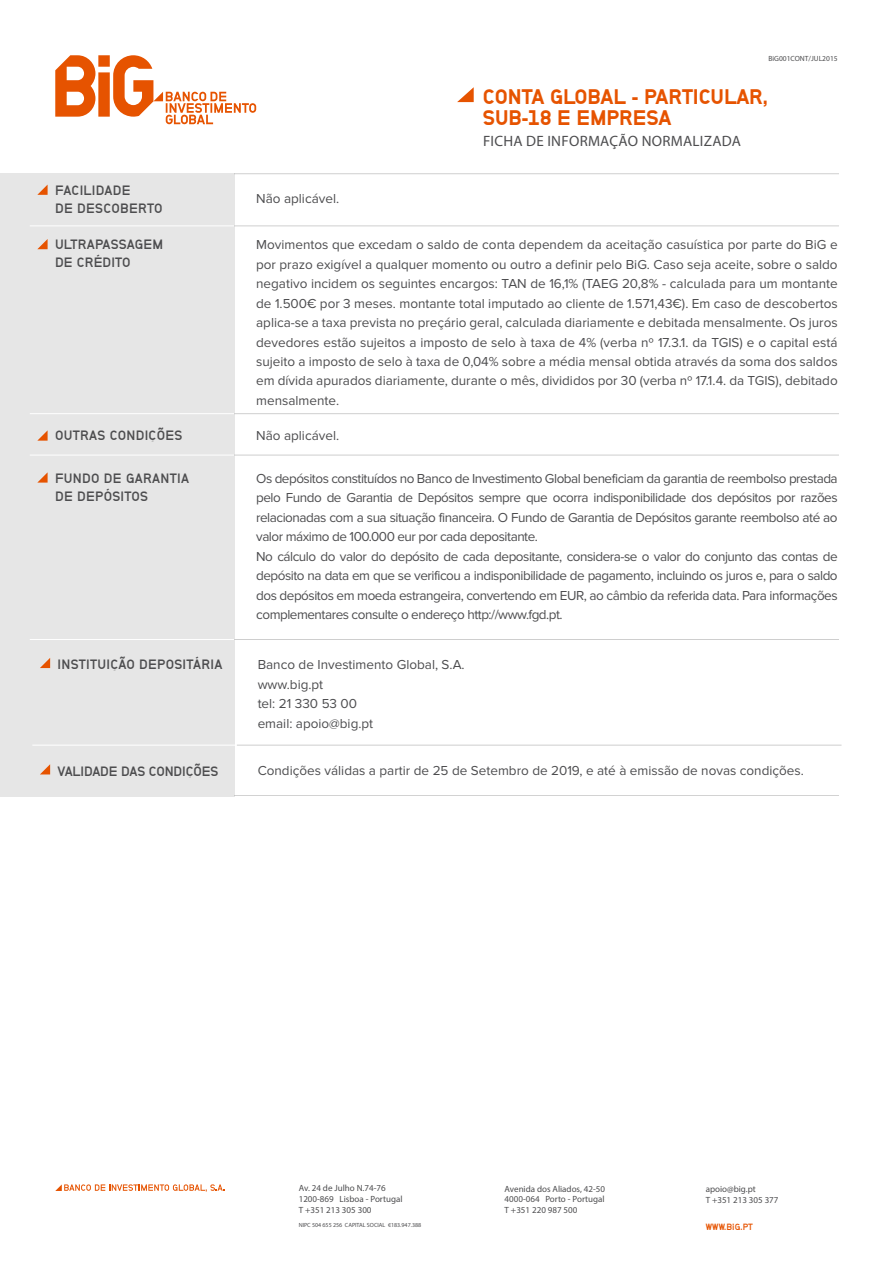
<style>
.page{position:relative;width:893px;height:1263px;background:#fff}
.page>*{position:absolute;margin:0;border:0;box-sizing:border-box;transform-origin:0 0}
.t1{font:900 21px/21px "NB Grotesk";letter-spacing:-.005em;color:#e65300}
.t2{font:15px "Myriad Pro";letter-spacing:.02em;color:#4d4d4f}
.t3{font:13.5px/19.5px "Proxima Nova";letter-spacing:-.035em;color:#4d4d4f}
.t4{font:13.5px/19.5px "Proxima Nova";color:#4d4d4f}
.t5{font:700 13.5px/18px "NB Grotesk";letter-spacing:.02em;color:#4d4d4f}
.t6{font:700 13.5px "NB Grotesk";letter-spacing:-.01em;color:#4d4d4f}
.t7{font:9px/10.8px "Myriad Pro";color:#4d4d4f}
.t8{font:700 9px "NB Grotesk";letter-spacing:.015em;color:#e65300}
.t9{font:7.5px "Myriad Pro";color:#4d4d4f}
.t10{font:6px "Myriad Pro";color:#4d4d4f}
</style>
<div class="page">
<svg style="left:55px;top:55px;width:201px;height:69px"></svg>
<div style="left:0;top:173px;width:235px;height:623px;background:#e6e6e6"></div>
<svg style="left:37px;top:185px;width:11px;height:10px"></svg>
<svg style="left:37px;top:239px;width:11px;height:10px"></svg>
<svg style="left:37px;top:430px;width:11px;height:11px"></svg>
<svg style="left:37px;top:472px;width:11px;height:11px"></svg>
<hr style="left:234px;top:226px;width:605px;height:1px;background:#000">
<hr style="left:234px;top:413px;width:605px;height:1px;background:#000">
<hr style="left:234px;top:455px;width:605px;height:1px;background:#000">
<hr style="left:234px;top:639px;width:605px;height:1px;background:#000">
<hr style="left:234px;top:173px;width:605px;height:1px;background:#000">
<hr style="left:234px;top:795px;width:605px;height:1px;background:#000">
<hr style="left:30px;top:226px;width:204px;height:1px;background:#fff">
<hr style="left:30px;top:413px;width:204px;height:1px;background:#fff">
<hr style="left:30px;top:455px;width:204px;height:1px;background:#fff">
<hr style="left:30px;top:639px;width:204px;height:1px;background:#fff">
<svg style="left:40px;top:658px;width:10px;height:10px"></svg>
<svg style="left:40px;top:764px;width:10px;height:10px"></svg>
<hr style="left:237px;top:745px;width:605px;height:1px;background:#000">
<hr style="left:32px;top:745px;width:205px;height:1px;background:#fff">
<svg style="left:55px;top:1184px;width:169px;height:8px"></svg>
<svg style="left:457px;top:87px;width:17px;height:15px"></svg>
<p class="t9" style="left:768px;top:54px;width:71px">BiG001CONT/JUL2015</p>
<h1 class="t1" style="left:483px;top:85px;width:287px">CONTA GLOBAL - PARTICULAR,<br>SUB-18 E EMPRESA</h1>
<p class="t2" style="left:483px;top:131px;width:260px">FICHA DE INFORMAÇÃO NORMALIZADA</p>
<p class="t5" style="left:55px;top:181px;width:109px">FACILIDADE<br>DE DESCOBERTO</p>
<p class="t5" style="left:55px;top:235px;width:109px">ULTRAPASSAGEM<br>DE CRÉDITO</p>
<p class="t4" style="left:256px;top:189px;width:84px">Não aplicável.</p>
<p class="t3" style="left:256px;top:235px;width:583px;text-align:justify">Movimentos que excedam o saldo de conta dependem da aceitação casuística por parte do BiG e por prazo exigível a qualquer momento ou outro a definir pelo BiG. Caso seja aceite, sobre o saldo negativo incidem os seguintes encargos: TAN de 16,1% (TAEG 20,8% - calculada para um montante de 1.500€ por 3 meses. montante total imputado ao cliente de 1.571,43€). Em caso de descobertos aplica-se a taxa prevista no preçário geral, calculada diariamente e debitada mensalmente. Os juros devedores estão sujeitos a imposto de selo à taxa de 4% (verba nº 17.3.1. da TGIS) e o capital está sujeito a imposto de selo à taxa de 0,04% sobre a média mensal obtida através da soma dos saldos em dívida apurados diariamente, durante o mês, divididos por 30 (verba nº 17.1.4. da TGIS), debitado mensalmente.</p>
<p class="t4" style="left:256px;top:426px;width:84px">Não aplicável.</p>
<p class="t5" style="left:55px;top:426px;width:129px">OUTRAS CONDIÇÕES</p>
<p class="t5" style="left:55px;top:469px;width:136px">FUNDO DE GARANTIA<br>DE DEPÓSITOS</p>
<p class="t3" style="left:256px;top:469px;width:583px">Os depósitos constituídos no Banco de Investimento Global beneficiam da garantia de reembolso prestada pelo Fundo de Garantia de Depósitos sempre que ocorra indisponibilidade dos depósitos por razões relacionadas com a sua situação financeira. O Fundo de Garantia de Depósitos garante reembolso até ao valor máximo de 100.000 eur por cada depositante.<br>No cálculo do valor do depósito de cada depositante, considera-se o valor do conjunto das contas de depósito na data em que se verificou a indisponibilidade de pagamento, incluindo os juros e, para o saldo dos depósitos em moeda estrangeira, convertendo em EUR, ao câmbio da referida data. Para informações complementares consulte o endereço http://www.fgd.pt.</p>
<p class="t5" style="left:58px;top:655px;width:166px">INSTITUIÇÃO DEPOSITÁRIA</p>
<p class="t6" style="left:58px;top:763px;width:162px">VALIDADE DAS CONDIÇÕES</p>
<p class="t4" style="left:258px;top:655px;width:208px">Banco de Investimento Global, S.A. www.big.pt<br>tel: 21 330 53 00<br>email: apoio@big.pt</p>
<p class="t4" style="left:258px;top:761px;width:548px">Condições válidas a partir de 25 de Setembro de 2019, e até à emissão de novas condições.</p>
<p class="t7" style="left:299px;top:1183px;width:105px">Av. 24 de Julho N.74-76<br>1200-869 Lisboa - Portugal<br>T +351 213 305 300</p>
<p class="t10" style="left:299px;top:1221px;width:124px">NIPC 504 655 256 CAPITAL SOCIAL €183.947.388</p>
<p class="t7" style="left:505px;top:1183px;width:102px;text-align:justify">Avenida dos Aliados, 42-50<br>4000-064 Porto - Portugal T +351 220 987 500</p>
<p class="t7" style="left:706px;top:1183px;width:74px">apoio@big.pt<br>T +351 213 305 377</p>
<p class="t8" style="left:706px;top:1222px;width:49px">WWW.BiG.PT</p>
</div>
